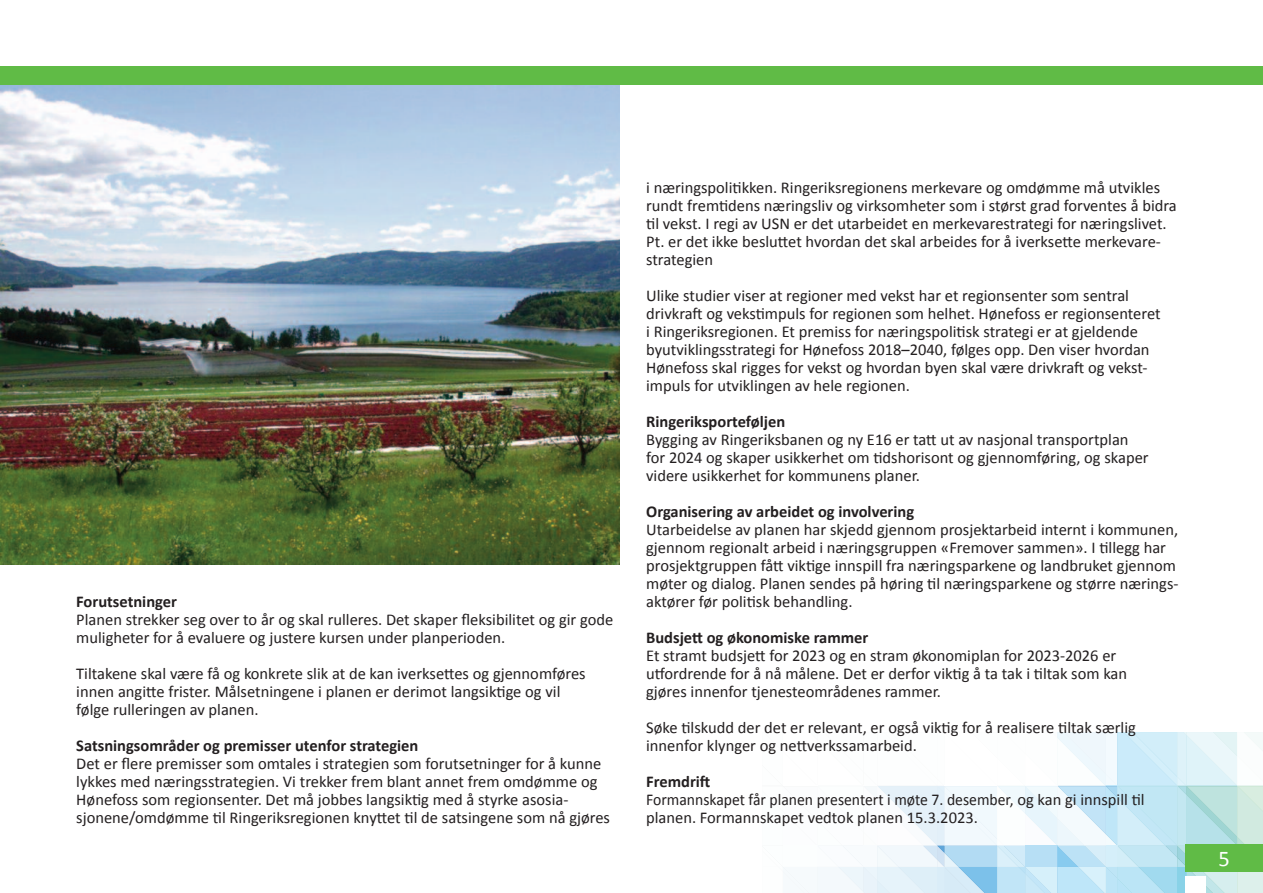
<style>
.page{position:relative;width:1263px;height:893px;background:#fff}
.page>*{position:absolute;margin:0;border:0;box-sizing:border-box;transform-origin:0 0}
.t1{font:22.5px "Calibri";color:#fff}
.t2{font:16.5px/18px "Calibri";color:#231f20}
.t3{font:700 16.5px "Calibri";color:#231f20}
.t4{font:16.5px/18px "Calibri";color:#231f20;scale:.95 1}
</style>
<div class="page">
<svg style="left:783px;top:732px;width:480px;height:161px"></svg>
<div style="left:1185px;top:845px;width:78px;height:27px;background:#60bb46"></div>
<div style="left:1185px;top:877px;width:20px;height:16px;background:#fff"></div>
<img style="left:0;top:85px;width:619px;height:479px">
<div style="left:0;top:67px;width:1263px;height:18px;background:#60bb46"></div>
<p class="t3" style="left:76px;top:591px;width:102px">Forutsetninger</p>
<p class="t2" style="left:76px;top:610px;width:538px">Planen strekker seg over to år og skal rulleres. Det skaper fleksibilitet og gir gode muligheter for å evaluere og justere kursen under planperioden.</p>
<p class="t2" style="left:76px;top:664px;width:511px">Tiltakene skal være få og konkrete slik at de kan iverksettes og gjennomføres innen angitte frister. Målsetningene i planen er derimot langsiktige og vil følge rulleringen av planen.</p>
<p class="t3" style="left:76px;top:735px;width:344px">Satsningsområder og premisser utenfor strategien</p>
<p class="t2" style="left:76px;top:754px;width:535px">Det er flere premisser som omtales i strategien som forutsetninger for å kunne lykkes med næringsstrategien. Vi trekker frem blant annet frem omdømme og Hønefoss som regionsenter. Det må jobbes langsiktig med å styrke asosia&shy;sjonene/omdømme til Ringeriksregionen knyttet til de satsingene som nå gjøres</p>
<p class="t2" style="left:646px;top:178px;width:532px">i næringspolitikken. Ringeriksregionens merkevare og omdømme må utvikles rundt fremtidens næringsliv og virksomheter som i størst grad forventes å bidra til vekst. I regi av USN er det utarbeidet en merkevarestrategi for næringslivet.<br>Pt. er det ikke besluttet hvordan det skal arbeides for å iverksette merkevare&shy;strategien</p>
<p class="t2" style="left:646px;top:286px;width:516px">Ulike studier viser at regioner med vekst har et regionsenter som sentral drivkraft og vekstimpuls for regionen som helhet. Hønefoss er regionsenteret i Ringeriksregionen. Et premiss for næringspolitisk strategi er at gjeldende byutviklingsstrategi for Hønefoss 2018–2040, følges opp. Den viser hvordan Hønefoss skal rigges for vekst og hvordan byen skal være drivkraft og vekst&shy;impuls for utviklingen av hele regionen.</p>
<p class="t3" style="left:646px;top:411px;width:141px">Ringeriksporteføljen</p>
<p class="t2" style="left:646px;top:430px;width:504px">Bygging av Ringeriksbanen og ny E16 er tatt ut av nasjonal transportplan for 2024 og skaper usikkerhet om tidshorisont og gjennomføring, og skaper videre usikkerhet for kommunens planer.</p>
<p class="t3" style="left:646px;top:501px;width:270px">Organisering av arbeidet og involvering</p>
<p class="t2" style="left:646px;top:520px;width:534px">Utarbeidelse av planen har skjedd gjennom prosjektarbeid internt i kommunen, gjennom regionalt arbeid i næringsgruppen «Fremover sammen». I tillegg har prosjektgruppen fått viktige innspill fra næringsparkene og landbruket gjennom møter og dialog. Planen sendes på høring til næringsparkene og større nærings&shy;aktører før politisk behandling.</p>
<p class="t3" style="left:646px;top:627px;width:224px">Budsjett og økonomiske rammer</p>
<p class="t2" style="left:646px;top:646px;width:482px">Et stramt budsjett for 2023 og en stram økonomiplan for 2023-2026 er utfordrende for å nå målene. Det er derfor viktig å ta tak i tiltak som kan gjøres innenfor tjenesteområdenes rammer.</p>
<p class="t2" style="left:646px;top:718px;width:491px">Søke tilskudd der det er relevant, er også viktig for å realisere tiltak særlig innenfor klynger og nettverkssamarbeid.</p>
<p class="t3" style="left:646px;top:771px;width:66px">Fremdrift</p>
<p class="t4" style="left:646px;top:790px;width:526px">Formannskapet får planen presentert i møte 7. desember, og kan gi innspill til planen. Formannskapet vedtok planen 15.3.2023.</p>
<h1 class="t1" style="left:1218px;top:844px;width:13px">5</h1>
</div>
